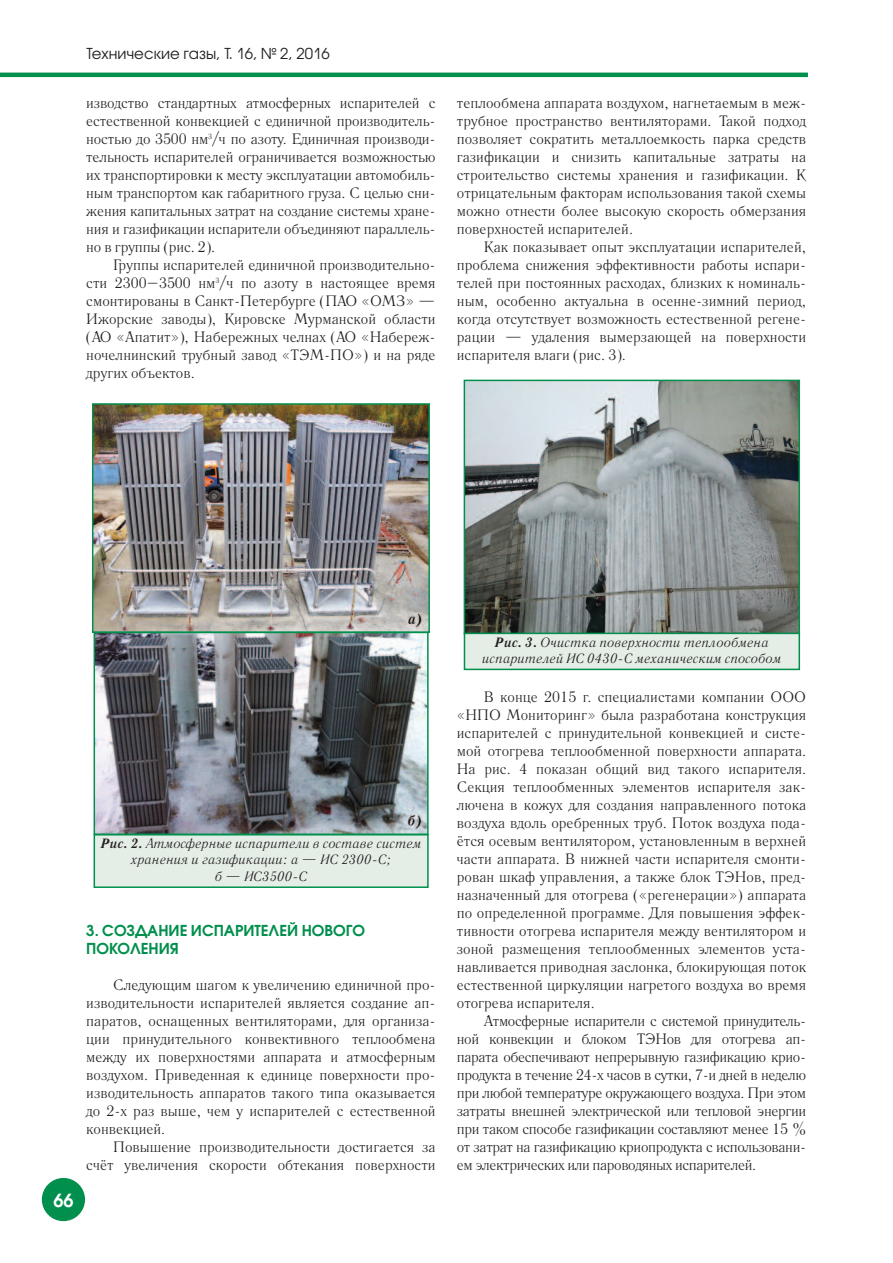
<style>
.page{position:relative;width:893px;height:1263px;background:#fff}
.page>*{position:absolute;margin:0;border:0;box-sizing:border-box;transform-origin:0 0}
.t1{font:600 18px "Avant Garde Gothic C";color:#fff}
.t2{font:15px/18px "Literaturnaya C";color:#231f20;text-align:justify}
.t3{font:600 15px/18px "Avant Garde Gothic C";color:#008f4d}
.t4{font:15px "Avant Garde Gothic C";color:#231f20}
.t5{font:italic 13.5px/16.2px "Literaturnaya C";color:#231f20;text-align:center}
.s1{font-weight:700}
</style>
<div class="page">
<div style="left:42px;top:1178px;width:43px;height:43px;background:#008f4d;border-radius:50%"></div>
<hr style="left:0;top:73px;width:808px;height:4px;background:#008f4d">
<img style="left:95px;top:406px;width:332px;height:224px">
<div style="left:92px;top:403px;width:338px;height:230px;border:2px solid #008f4d"></div>
<div style="left:95px;top:835px;width:332px;height:51px;background:#e4eee6"></div>
<div style="left:94px;top:834px;width:335px;height:54px;border:2px solid #008f4d"></div>
<img style="left:97px;top:635px;width:329px;height:197px">
<div style="left:94px;top:632px;width:335px;height:203px;border:2px solid #008f4d"></div>
<img style="left:467px;top:383px;width:330px;height:249px">
<div style="left:464px;top:380px;width:336px;height:255px;border:2px solid #008f4d"></div>
<div style="left:465px;top:634px;width:333px;height:35px;background:#e4eee6"></div>
<div style="left:464px;top:633px;width:336px;height:37px;border:2px solid #008f4d"></div>
<p class="t4" style="left:87px;top:45px;width:245px">Технические газы, Т. 16, № 2, 2016</p>
<p class="t2" style="left:86px;top:95px;width:351px">изводство стандартных атмосферных испарителей с естественной конвекцией с единичной производитель&shy;ностью до 3500 нм<sup>3</sup>/ч по азоту. Единичная производи&shy;тельность испарителей ограничивается возможностью их транспортировки к месту эксплуатации автомобиль&shy;ным транспортом как габаритного груза. С целью сни&shy;жения капитальных затрат на создание системы хране&shy;ния и газификации испарители объединяют параллель&shy;но в группы (рис. 2).</p>
<p class="t2" style="left:86px;top:257px;width:351px;text-indent:27px">Группы испарителей единичной производительно&shy;сти 2300–3500 нм<sup>3</sup>/ч по азоту в настоящее время смонтированы в Санкт-Петербурге (ПАО «ОМЗ» — Ижорские заводы), Кировске Мурманской области (АО «Апатит»), Набережных челнах (АО «Набереж&shy;ночелнинский трубный завод «ТЭМ-ПО») и на ряде других объектов.</p>
<p class="t2" style="left:457px;top:95px;width:351px">теплообмена аппарата воздухом, нагнетаемым в меж&shy;трубное пространство вентиляторами. Такой подход позволяет сократить металлоемкость парка средств газификации и снизить капитальные затраты на строительство системы хранения и газификации. К отрицательным факторам использования такой схемы можно отнести более высокую скорость обмерзания поверхностей испарителей.</p>
<p class="t2" style="left:457px;top:239px;width:351px;text-indent:27px">Как показывает опыт эксплуатации испарителей, проблема снижения эффективности работы испари&shy;телей при постоянных расходах, близких к номиналь&shy;ным, особенно актуальна в осенне-зимний период, когда отсутствует возможность естественной регене&shy;рации — удаления вымерзающей на поверхности испарителя влаги (рис. 3).</p>
<p class="t5" style="left:101px;top:837px;width:322px"><span class="s1">Рис. 2.</span> Атмосферные испарители в составе систем хранения и газификации: a — ИС 2300-С;<br>б — ИС3500-С</p>
<p class="t1" style="left:53px;top:1190px;width:22px">66</p>
<p class="t3" style="left:86px;top:922px;width:280px">3. СОЗДАНИЕ ИСПАРИТЕЛЕЙ НОВОГО<br>ПОКОЛЕНИЯ</p>
<p class="t2" style="left:86px;top:977px;width:351px;text-indent:27px">Следующим шагом к увеличению единичной про&shy;изводительности испарителей является создание ап&shy;паратов, оснащенных вентиляторами, для организа&shy;ции принудительного конвективного теплообмена между их поверхностями аппарата и атмосферным воздухом. Приведенная к единице поверхности про&shy;изводительность аппаратов такого типа оказывается до 2-х раз выше, чем у испарителей с естественной конвекцией.</p>
<p class="t2" style="left:86px;top:1139px;width:351px;text-align:right">Повышение производительности достигается за счёт увеличения скорости обтекания поверхности</p>
<p class="t5" style="left:482px;top:635px;width:301px"><span class="s1">Рис. 3.</span> Очистка поверхности теплообмена испарителей ИС 0430-С механическим способом</p>
<p class="t2" style="left:457px;top:689px;width:351px;text-indent:27px">В конце 2015 г. специалистами компании ООО «НПО Мониторинг» была разработана конструкция испарителей с принудительной конвекцией и систе&shy;мой отогрева теплообменной поверхности аппарата.<br>На рис. 4 показан общий вид такого испарителя.<br>Секция теплообменных элементов испарителя зак&shy;лючена в кожух для создания направленного потока воздуха вдоль оребренных труб. Поток воздуха пода&shy;ётся осевым вентилятором, установленным в верхней части аппарата. В нижней части испарителя смонти&shy;рован шкаф управления, а также блок ТЭНов, пред&shy;назначенный для отогрева («регенерации») аппарата по определенной программе. Для повышения эффек&shy;тивности отогрева испарителя между вентилятором и зоной размещения теплообменных элементов уста&shy;навливается приводная заслонка, блокирующая поток естественной циркуляции нагретого воздуха во время отогрева испарителя.</p>
<p class="t2" style="left:457px;top:1013px;width:351px;text-indent:27px">Атмосферные испарители с системой принудитель&shy;ной конвекции и блоком ТЭНов для отогрева ап&shy;парата обеспечивают непрерывную газификацию крио&shy;продукта в течение 24-х часов в сутки, 7-и дней в неделю при любой температуре окружающего воздуха. При этом затраты внешней электрической или тепловой энергии при таком способе газификации составляют менее 15 % от затрат на газификацию криопродукта с использовани&shy;ем электрических или пароводяных испарителей.</p>
</div>
